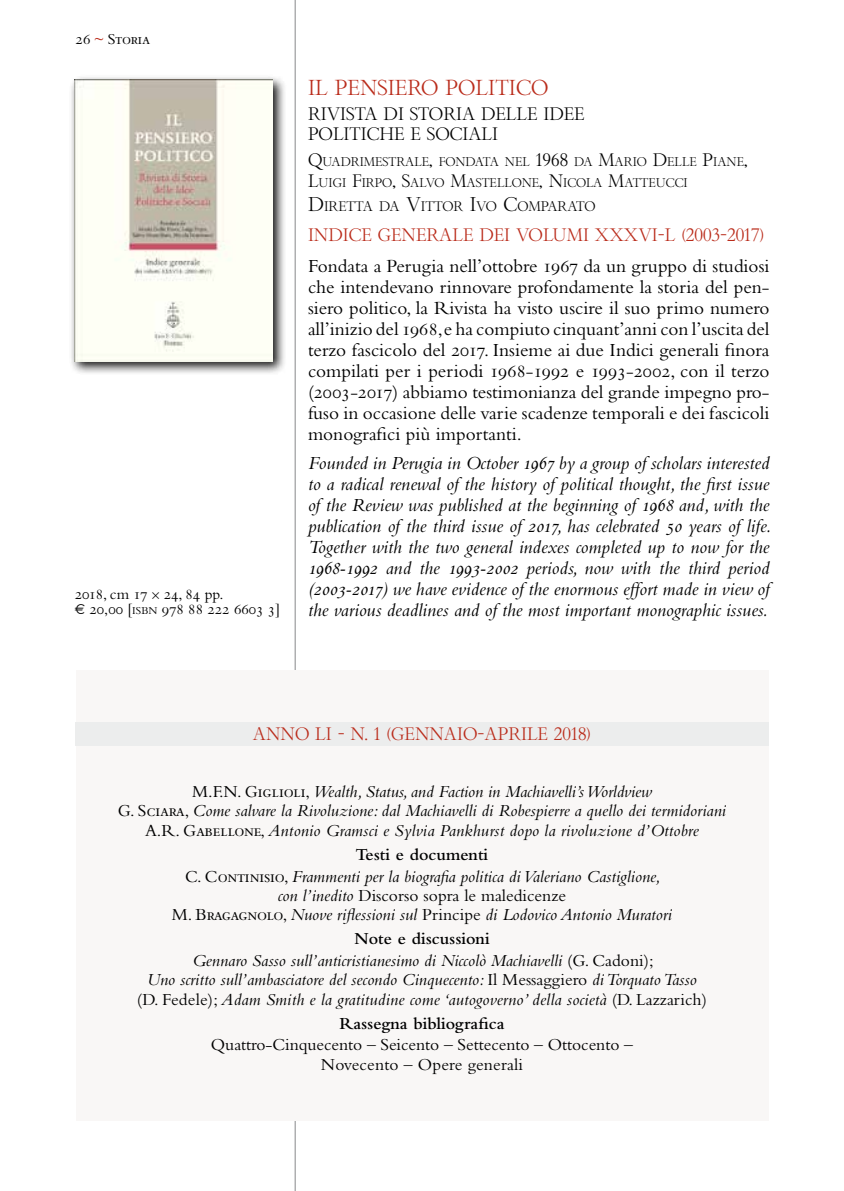
<style>
.page{position:relative;width:844px;height:1191px;background:#fff}
.page>*{position:absolute;margin:0;border:0;box-sizing:border-box;transform-origin:0 0}
.t1{font:21px "Bembo Titling MT Std";color:#ba2c1b}
.t2{font:italic 19.25px/21px "Bembo Std";color:#000;text-align:justify}
.t3{font:19.25px/21px "Bembo Std";color:#000;text-align:justify}
.t4{font:italic 17.5px/19.2px "Bembo Std";color:#000;text-align:center}
.t5{font:17.5px/19.2px "Bembo Std";letter-spacing:-.005em;color:#000;text-align:center}
.t6{font:17.5px "Bembo Titling MT Std";color:#ba2c1b}
.t7{font:17.5px/20.1px "Bembo Titling MT Std";color:#000}
.t8{font:600 17.5px "Bembo Std";color:#000}
.t9{font:15.75px "Bembo Cost";color:#000}
.t10{font:15.75px "Bembo Std";color:#000}
.t11{font:15.75px "Bembo Std";letter-spacing:-.02em;color:#000}
.t12{font:13.47px "Bembo Titling MT Std";color:#000}
.t13{font:12.25px/21px "Bembo Titling MT Std";color:#000}
.s1{color:#ba2c1b}
.s2{font-family:"Bembo Cost"}
.s3{font-style:inherit}
.s4{font-size:11.03px}
.s5{font-size:17.5px}
.s6{font-size:19.25px}
.s7{font-style:normal}
.s8{font-weight:600;font-style:normal}
</style>
<div class="page">
<hr style="left:294px;top:0;width:1px;height:1191px;background:#87888a">
<div style="left:76px;top:671px;width:692px;height:450px;background:#f9f7f6"></div>
<div style="left:69px;top:74px;width:217px;height:301px;background:#000;opacity:.91"></div>
<img style="left:74px;top:79px;width:198px;height:283px">
<div style="left:75px;top:722px;width:693px;height:23px;background:#eceded"></div>
<p class="t11" style="left:75px;top:30px;width:76px">26 <span class="s1">~</span> Storia</p>
<p class="t10" style="left:75px;top:584px;width:150px">2018, cm 17 <span class="s2">¥</span> 24, 84 pp.</p>
<p class="t9" style="left:75px;top:600px;width:207px">√ 20,00 <span class="s3">[</span><span class="s4">isbn</span> <span class="s3">978 88 222</span> 6603 3]</p>
<p class="t1" style="left:308px;top:75px;width:242px">IL PENSIERO POLITICO</p>
<p class="t7" style="left:308px;top:104px;width:278px">RIVISTA DI STORIA DELLE IDEE<br>POLITICHE E SOCIALI</p>
<p class="t13" style="left:308px;top:151px;width:441px"><span class="s5">Q</span>UADRIMESTRALE<span class="s5">,</span> FONDATA NEL <span class="s5">1968</span> DA <span class="s5">M</span>ARIO <span class="s5">D</span>ELLE <span class="s5">P</span>IANE<span class="s5">,<br>L</span>UIGI <span class="s5">F</span>IRPO<span class="s5">, S</span>ALVO <span class="s5">M</span>ASTELLONE<span class="s5">, N</span>ICOLA <span class="s5">M</span>ATTEUCCI</p>
<p class="t12" style="left:308px;top:198px;width:289px"><span class="s6">D</span>IRETTA DA <span class="s6">V</span>ITTOR <span class="s6">I</span>VO <span class="s6">C</span>OMPARATO</p>
<p class="t6" style="left:308px;top:225px;width:457px">INDICE GENERALE DEI VOLUMI XXXVI-L (2003-2017)</p>
<p class="t3" style="left:308px;top:255px;width:463px">Fondata a Perugia nell’ottobre 1967 da un gruppo di studiosi che intendevano rinnovare profondamente la storia del pen&shy;siero politico, la Rivista ha visto uscire il suo primo numero all’inizio del 1968, e ha compiuto cinquant’anni con l’uscita del terzo fascicolo del 2017. Insieme ai due Indici generali finora compilati per i periodi 1968-1992 e 1993-2002, con il terzo (2003-2017) abbiamo testimonianza del grande impegno pro&shy;fuso in occasione delle varie scadenze temporali e dei fascicoli monografici più importanti.</p>
<p class="t2" style="left:308px;top:452px;width:465px">Founded in Perugia in October 1967 by a group of scholars interested to a radical renewal of the history of political thought, the first issue of the Review was published at the beginning of 1968 and, with the publication of the third issue of 2017, has celebrated 50 years of life.<br>Together with the two general indexes completed up to now for the 1968-1992 and the 1993-2002 periods, now with the third period (2003-2017) we have evidence of the enormous effort made in view of the various deadlines and of the most important monographic issues.</p>
<p class="t6" style="left:253px;top:723px;width:339px">ANNO LI - N. 1 (GENNAIO-APRILE 2018)</p>
<p class="t4" style="left:118px;top:781px;width:609px"><span class="s7">M.F.N. Giglioli,</span> Wealth, Status, and Faction in Machiavelli’s Worldview<br><span class="s7">G. Sciara,</span> Come salvare la Rivoluzione: dal Machiavelli di Robespierre a quello dei termidoriani<br><span class="s7">A.R. Gabellone,</span> Antonio Gramsci e Sylvia Pankhurst dopo la rivoluzione d’Ottobre</p>
<p class="t4" style="left:185px;top:843px;width:477px;line-height:21.7px"><span class="s8">Testi e documenti<br></span><span class="s7">C. Continisio,</span> Frammenti per la biografia politica di Valeriano Castiglione,</p>
<p class="t4" style="left:172px;top:885px;width:501px">con l’inedito <span class="s7">Discorso sopra le maledicenze<br>M. Bragagnolo,</span> Nuove riflessioni sul <span class="s7">Principe</span> di Lodovico Antonio Muratori</p>
<p class="t4" style="left:192px;top:927px;width:463px;line-height:21.7px"><span class="s8">Note e discussioni<br></span>Gennaro Sasso sull’anticristianesimo di Niccolò Machiavelli <span class="s7">(G. Cadoni);</span></p>
<p class="t4" style="left:137px;top:969px;width:571px">Uno scritto sull’ambasciatore del secondo Cinquecento: <span class="s7">Il Messaggiero</span> di Torquato Tasso <span class="s7">(D. Fedele);</span> Adam Smith e la gratitudine come ‘autogoverno’ della società <span class="s7">(D. Lazzarich)</span></p>
<p class="t8" style="left:339px;top:1013px;width:166px">Rassegna bibliografica</p>
<p class="t5" style="left:211px;top:1035px;width:423px">Quattro-Cinquecento – Seicento – Settecento – Ottocento –<br>Novecento – Opere generali</p>
</div>
